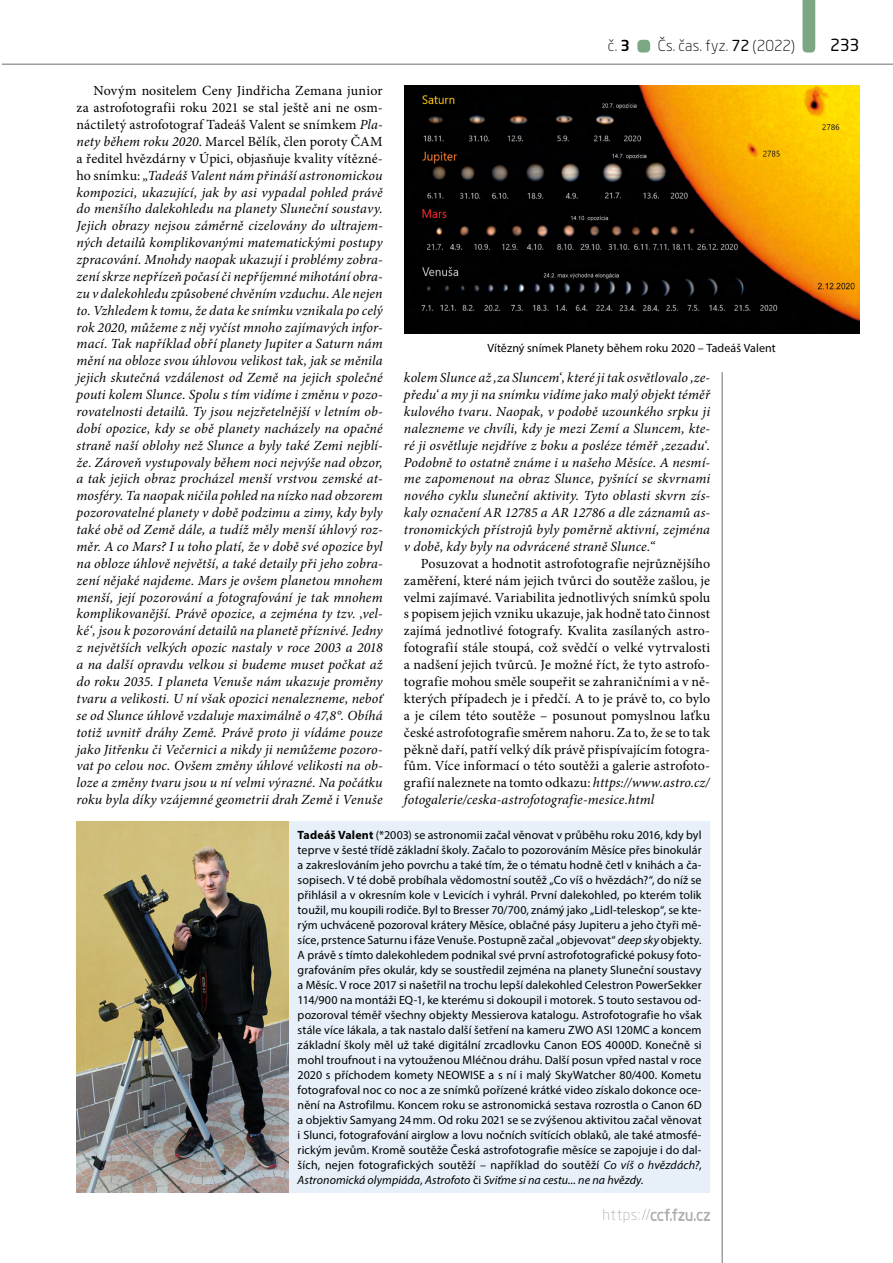
<style>
.page{position:relative;width:893px;height:1263px;background:#fff}
.page>*{position:absolute;margin:0;border:0;box-sizing:border-box;transform-origin:0 0}
.t1{font:16.5px "Neo Sans Pro";color:#000}
.t2{font:300 15px "Neo Sans Pro";letter-spacing:.005em;color:#000}
.normální{font:italic 13.95px/17px "Minion Pro";letter-spacing:.01em;color:#000;text-align:justify}
.normální-2{font:13.95px/17px "Minion Pro";letter-spacing:.01em;color:#000;text-align:justify}
.rastr_prvni{font:12px/15px "Myriad Pro";letter-spacing:.02em;color:#000;text-align:justify}
.popisek8{font:12px "Myriad Pro";letter-spacing:.005em;color:#000}
.s1{font-style:normal}
.s2{font-weight:500}
.s3{font-weight:400}
.s4{font-style:italic}
.s5{font-weight:700}
</style>
<div class="page">
<hr style="left:2px;top:64px;width:891px;height:1px;background:#706f6f">
<svg style="left:651px;top:1208px;width:59px;height:13px"></svg>
<div style="left:637px;top:40px;width:13px;height:13px;background:#7ca783;border-radius:4px"></div>
<svg style="left:802px;top:0;width:13px;height:53px"></svg>
<hr style="left:722px;top:372px;width:1px;height:891px;background:#706f6f">
<img style="left:404px;top:85px;width:455px;height:249px">
<div style="left:281px;top:821px;width:429px;height:372px;background:#e7f0f9"></div>
<img style="left:77px;top:821px;width:211px;height:372px">
<p class="normální" style="left:77px;top:82px;width:308px;text-indent:17px"><span class="s1">Novým nositelem Ceny Jindřicha Zemana junior za astrofotografii roku 2021 se stal ještě ani ne osm&shy;náctiletý astrofotograf Tadeáš Valent se snímkem</span> Pla&shy;nety během roku 2020<span class="s1">. Marcel Bělík, člen poroty ČAM a ředitel hvězdárny v Úpici, objasňuje kvality vítězné&shy;ho snímku:</span> „Tadeáš Valent nám přináší astronomickou kompozici, ukazující, jak by asi vypadal pohled právě do menšího dalekohledu na planety Sluneční soustavy.<br>Jejich obrazy nejsou záměrně cizelovány do ultrajem&shy;ných detailů komplikovanými matematickými postupy zpracování. Mnohdy naopak ukazují i problémy zobra&shy;zení skrze nepřízeň počasí či nepříjemné mihotání obra&shy;zu v dalekohledu způsobené chvěním vzduchu. Ale nejen to. Vzhledem k tomu, že data ke snímku vznikala po celý rok 2020, můžeme z něj vyčíst mnoho zajímavých infor&shy;mací. Tak například obří planety Jupiter a Saturn nám mění na obloze svou úhlovou velikost tak, jak se měnila jejich skutečná vzdálenost od Země na jejich společné pouti kolem Slunce. Spolu s tím vidíme i změnu v pozo&shy;rovatelnosti detailů. Ty jsou nejzřetelnější v letním ob&shy;dobí opozice, kdy se obě planety nacházely na opačné straně naší oblohy než Slunce a byly také Zemi nejblí&shy;že. Zároveň vystupovaly během noci nejvýše nad obzor, a tak jejich obraz procházel menší vrstvou zemské at&shy;mosféry. Ta naopak ničila pohled na nízko nad obzorem pozorovatelné planety v době podzimu a zimy, kdy byly také obě od Země dále, a tudíž měly menší úhlový roz&shy;měr. A co Mars? I u toho platí, že v době své opozice byl na obloze úhlově největší, a také detaily při jeho zobra&shy;zení nějaké najdeme. Mars je ovšem planetou mnohem menší, její pozorování a fotografování je tak mnohem komplikovanější. Právě opozice, a zejména ty tzv. ,vel&shy;ké‘, jsou k pozorování detailů na planetě příznivé. Jedny z největších velkých opozic nastaly v roce 2003 a 2018 a na další opravdu velkou si budeme muset počkat až do roku 2035. I planeta Venuše nám ukazuje proměny tvaru a velikosti. U ní však opozici nenalezneme, neboť se od Slunce úhlově vzdaluje maximálně o 47,8°. Obíhá totiž uvnitř dráhy Země. Právě proto ji vídáme pouze jako Jitřenku či Večernici a nikdy ji nemůžeme pozoro&shy;vat po celou noc. Ovšem změny úhlové velikosti na ob&shy;loze a změny tvaru jsou u ní velmi výrazné. Na počátku roku byla díky vzájemné geometrii drah Země i Venuše</p>
<p class="t2" style="left:608px;top:37px;width:23px">č. <span class="s2">3</span></p>
<p class="t2" style="left:658px;top:37px;width:139px">Čs. čas. fyz. <span class="s3">72</span> (2022)</p>
<p class="t1" style="left:830px;top:35px;width:31px">233</p>
<p class="popisek8" style="left:487px;top:341px;width:290px">Vítězný snímek Planety během roku 2020 – Tadeáš Valent</p>
<p class="normální" style="left:404px;top:369px;width:308px">kolem Slunce až ,za Sluncem‘, které ji tak osvětlovalo ,ze&shy;předu‘ a my ji na snímku vidíme jako malý objekt téměř kulového tvaru. Naopak, v podobě uzounkého srpku ji nalezneme ve chvíli, kdy je mezi Zemí a Sluncem, kte&shy;ré ji osvětluje nejdříve z boku a posléze téměř ,zezadu‘.<br>Podobně to ostatně známe i u našeho Měsíce. A nesmí&shy;me zapomenout na obraz Slunce, pyšnící se skvrnami nového cyklu sluneční aktivity. Tyto oblasti skvrn zís&shy;kaly označení AR 12785 a AR 12786 a dle záznamů as&shy;tronomických přístrojů byly poměrně aktivní, zejména v době, kdy byly na odvrácené straně Slunce.“</p>
<p class="normální-2" style="left:404px;top:555px;width:308px;text-indent:17px">Posuzovat a hodnotit astrofotografie nejrůznějšího zaměření, které nám jejich tvůrci do soutěže zašlou, je velmi zajímavé. Variabilita jednotlivých snímků spolu s popisem jejich vzniku ukazuje, jak hodně tato činnost zajímá jednotlivé fotografy. Kvalita zasílaných astro&shy;fotografií stále stoupá, což svědčí o velké vytrvalosti a nadšení jejich tvůrců. Je možné říct, že tyto astrofo&shy;tografie mohou směle soupeřit se zahraničními a v ně&shy;kterých případech je i předčí. A to je právě to, co bylo a je cílem této soutěže – posunout pomyslnou laťku české astrofotografie směrem nahoru. Za to, že se to tak pěkně daří, patří velký dík právě přispívajícím fotogra&shy;fům. Více informací o této soutěži a galerie astrofoto&shy;grafií naleznete na tomto odkazu: <span class="s4">https://www.astro.cz/ fotogalerie/ceska-astrofotografie-mesice.html</span></p>
<p class="rastr_prvni" style="left:298px;top:827px;width:405px"><span class="s5">Tadeáš Valent</span> (*2003) se astronomii začal věnovat v průběhu roku 2016, kdy byl teprve v šesté třídě základní školy. Začalo to pozorováním Měsíce přes binokulár a zakreslováním jeho povrchu a také tím, že o tématu hodně četl v knihách a ča&shy;sopisech. V té době probíhala vědomostní soutěž „Co víš o hvězdách?“, do níž se přihlásil a v okresním kole v Levicích i vyhrál. První dalekohled, po kterém tolik toužil, mu koupili rodiče. Byl to Bresser 70/700, známý jako „Lidl-teleskop“, se kte&shy;rým uchváceně pozoroval krátery Měsíce, oblačné pásy Jupiteru a jeho čtyři mě&shy;síce, prstence Saturnu i fáze Venuše. Postupně začal „objevovat“ <span class="s4">deep sky</span> objekty.<br>A právě s tímto dalekohledem podnikal své první astrofotografické pokusy foto&shy;grafováním přes okulár, kdy se soustředil zejména na planety Sluneční soustavy a Měsíc. V roce 2017 si našetřil na trochu lepší dalekohled Celestron PowerSekker 114/900 na montáži EQ-1, ke kterému si dokoupil i motorek. S touto sestavou od&shy;pozoroval téměř všechny objekty Messierova katalogu. Astrofotografie ho však stále více lákala, a tak nastalo další šetření na kameru ZWO ASI 120MC a koncem základní školy měl už také digitální zrcadlovku Canon EOS 4000D. Konečně si mohl troufnout i na vytouženou Mléčnou dráhu. Další posun vpřed nastal v roce 2020 s příchodem komety NEOWISE a s ní i malý SkyWatcher 80/400. Kometu fotografoval noc co noc a ze snímků pořízené krátké video získalo dokonce oce&shy;nění na Astrofilmu. Koncem roku se astronomická sestava rozrostla o Canon 6D a objektiv Samyang 24mm. Od roku 2021 se se zvýšenou aktivitou začal věnovat i Slunci, fotografování airglow a lovu nočních svítících oblaků, ale také atmosfé&shy;rickým jevům. Kromě soutěže Česká astrofotografie měsíce se zapojuje i do dal&shy;ších, nejen fotografických soutěží – například do soutěží <span class="s4">Co víš o hvězdách?</span>, <span class="s4">Astronomická olympiáda</span>, <span class="s4">Astrofoto</span> či <span class="s4">Sviťme si na cestu... ne na hvězdy</span>.</p>
</div>
